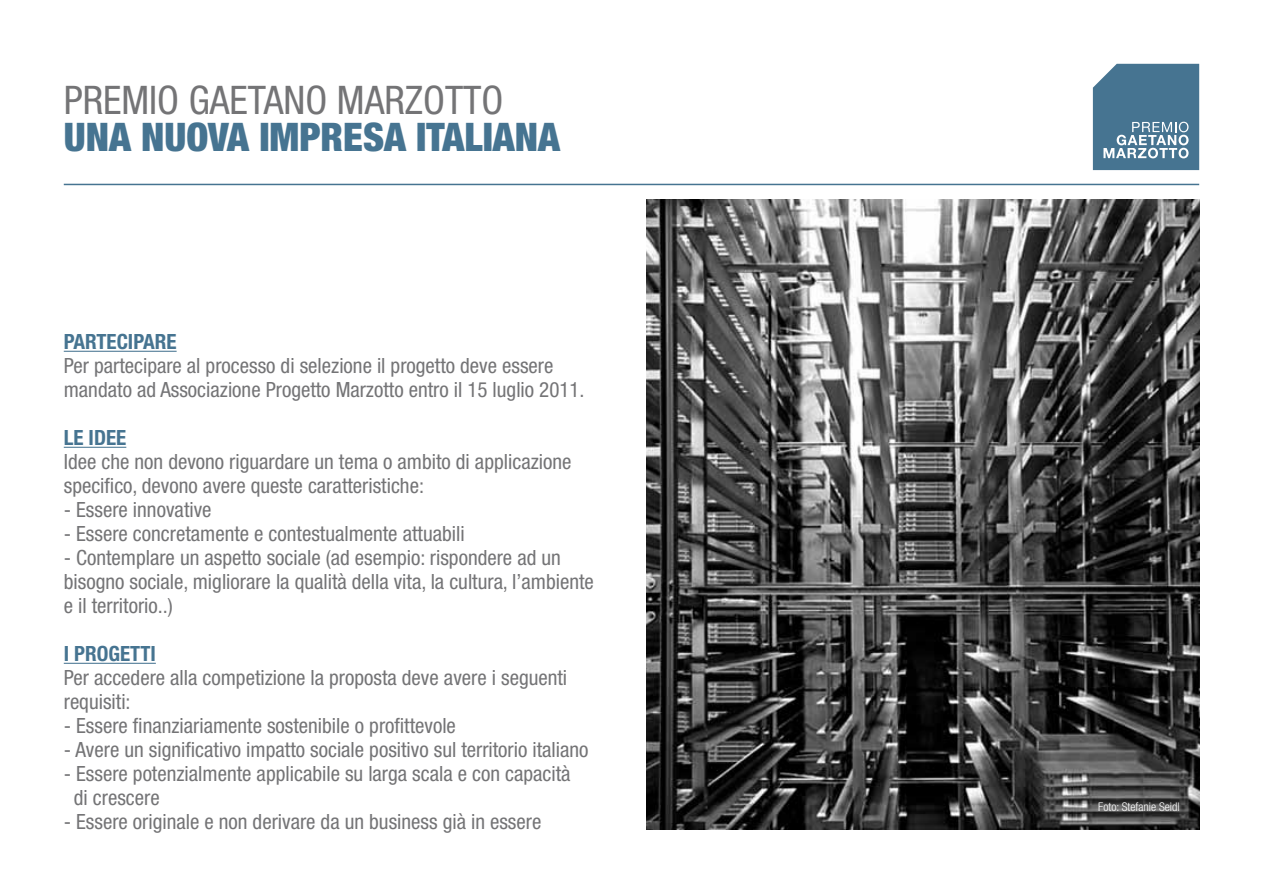
<style>
.page{position:relative;width:1263px;height:893px;background:#fff}
.page>*{position:absolute;margin:0;border:0;box-sizing:border-box;transform-origin:0 0}
.t1{font:900 condensed 39.45px "Helvetica Neue";color:#467491}
.t2{font:condensed 39.45px "Helvetica Neue";color:#747476}
.t3{font:condensed 21px/24px "Helvetica Neue";color:#747476}
.t4{font:700 condensed 21px "Helvetica Neue";color:#467491}
.t5{font:300 condensed 12px "Helvetica Neue";color:#fff}
</style>
<div class="page">
<svg style="left:1093px;top:64px;width:106px;height:106px;background:#5a839d"></svg>
<hr style="left:64px;top:184px;width:1135px;height:1px;background:#467491">
<hr style="left:64px;top:351px;width:113px;height:1px;background:#467491">
<hr style="left:64px;top:447px;width:62px;height:1px;background:#467491">
<hr style="left:64px;top:663px;width:92px;height:1px;background:#467491">
<img style="left:646px;top:200px;width:553px;height:629px">
<h1 class="t2" style="left:64px;top:77px;width:441px">PREMIO GAETANO MARZOTTO</h1>
<h1 class="t1" style="left:64px;top:113px;width:498px">UNA NUOVA IMPRESA ITALIANA</h1>
<p class="t4" style="left:64px;top:329px;width:114px">PARTECIPARE</p>
<p class="t3" style="left:64px;top:354px;width:522px">Per partecipare al processo di selezione il progetto deve essere mandato ad Associazione Progetto Marzotto entro il 15 luglio 2011.</p>
<p class="t4" style="left:64px;top:425px;width:64px">LE IDEE</p>
<p class="t3" style="left:64px;top:450px;width:509px">Idee che non devono riguardare un tema o ambito di applicazione specifico, devono avere queste caratteristiche:</p>
<p class="t3" style="left:64px;top:498px;width:149px">- Essere innovative</p>
<p class="t3" style="left:64px;top:522px;width:402px">- Essere concretamente e contestualmente attuabili</p>
<p class="t3" style="left:64px;top:546px;width:532px">- Contemplare un aspetto sociale (ad esempio: rispondere ad un bisogno sociale, migliorare la qualità della vita, la cultura, l’ambiente e il territorio..)</p>
<p class="t4" style="left:64px;top:641px;width:94px">I PROGETTI</p>
<p class="t3" style="left:64px;top:666px;width:505px">Per accedere alla competizione la proposta deve avere i seguenti requisiti:</p>
<p class="t3" style="left:64px;top:714px;width:394px">- Essere finanziariamente sostenibile o profittevole</p>
<p class="t3" style="left:64px;top:738px;width:526px">- Avere un significativo impatto sociale positivo sul territorio italiano</p>
<p class="t3" style="left:74px;top:762px;width:498px;text-indent:-10px">- Essere potenzialmente applicabile su larga scala e con capacità di crescere</p>
<p class="t3" style="left:64px;top:810px;width:479px">- Essere originale e non derivare da un business già in essere</p>
<p class="t5" style="left:1098px;top:800px;width:83px">Foto: Stefanie Seidl</p>
</div>
